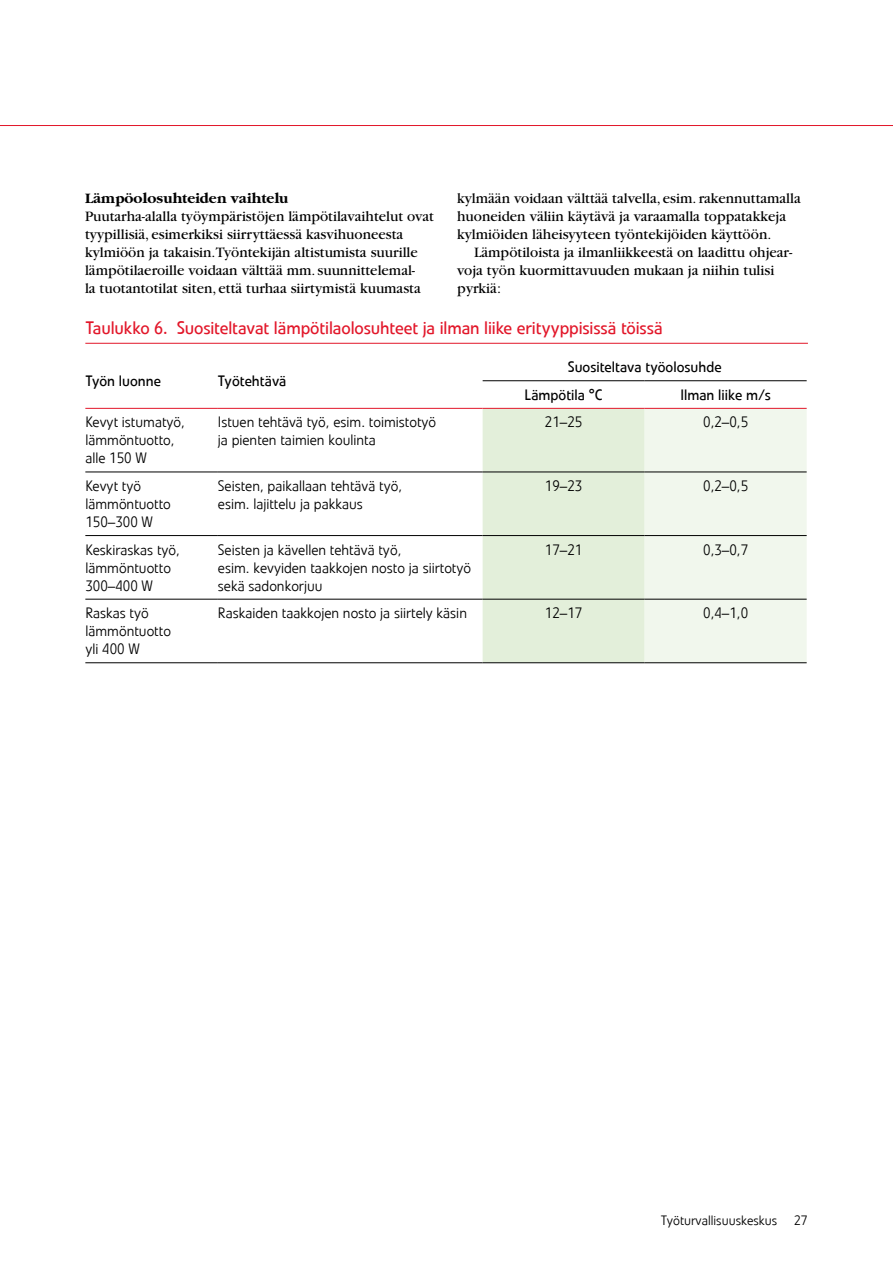
<style>
.page{position:relative;width:893px;height:1263px;background:#fff}
.page>*{position:absolute;margin:0;border:0;box-sizing:border-box;transform-origin:0 0}
.t1{font:18px "Veto Com";letter-spacing:-.005em;color:#e21629}
.t2{font:15px/18px "Garamond";color:#000}
.t3{font:300 15px/18px "Veto Com";color:#000}
.t4{font:15px/27.6px "Veto Com";color:#000}
.t5{font:700 15px "Garamond";color:#000}
.t6{font:300 13.5px "Veto Com";color:#000}
</style>
<div class="page">
<hr style="left:0;top:125px;width:893px;height:1px;background:#e21629">
<hr style="left:85px;top:343px;width:723px;height:1px;background:#e21629">
<svg style="left:483px;top:409px;width:324px;height:253px;background:#e9f2e2"></svg>
<hr style="left:85px;top:472px;width:133px;height:1px;background:#000">
<hr style="left:218px;top:472px;width:265px;height:1px;background:#000">
<hr style="left:483px;top:472px;width:162px;height:1px;background:#000">
<hr style="left:645px;top:472px;width:162px;height:1px;background:#000">
<hr style="left:85px;top:535px;width:133px;height:1px;background:#000">
<hr style="left:218px;top:535px;width:265px;height:1px;background:#000">
<hr style="left:483px;top:535px;width:162px;height:1px;background:#000">
<hr style="left:645px;top:535px;width:162px;height:1px;background:#000">
<hr style="left:85px;top:599px;width:133px;height:1px;background:#000">
<hr style="left:218px;top:599px;width:265px;height:1px;background:#000">
<hr style="left:483px;top:599px;width:162px;height:1px;background:#000">
<hr style="left:645px;top:599px;width:162px;height:1px;background:#000">
<hr style="left:85px;top:662px;width:133px;height:1px;background:#000">
<hr style="left:218px;top:662px;width:265px;height:1px;background:#000">
<hr style="left:483px;top:662px;width:162px;height:1px;background:#000">
<hr style="left:645px;top:662px;width:162px;height:1px;background:#000">
<hr style="left:85px;top:408px;width:133px;height:1px;background:#e21629">
<hr style="left:218px;top:408px;width:265px;height:1px;background:#e21629">
<hr style="left:483px;top:408px;width:162px;height:1px;background:#e21629">
<hr style="left:645px;top:408px;width:162px;height:1px;background:#e21629">
<hr style="left:483px;top:380px;width:162px;height:1px;background:#000">
<hr style="left:645px;top:380px;width:162px;height:1px;background:#000">
<p class="t5" style="left:85px;top:190px;width:205px">Lämpöolosuhteiden vaihtelu</p>
<p class="t2" style="left:85px;top:207px;width:350px">Puutarha-alalla työympäristöjen lämpötilavaihtelut ovat tyypillisiä, esimerkiksi siirryttäessä kasvihuoneesta kylmiöön ja takaisin.Työntekijän altistumista suurille lämpötilaeroille voidaan välttää mm. suunnittelemal-<br>la tuotantotilat siten, että turhaa siirtymistä kuumasta</p>
<p class="t2" style="left:457px;top:189px;width:345px">kylmään voidaan välttää talvella, esim. rakennuttamalla huoneiden väliin käytävä ja varaamalla toppatakkeja kylmiöiden läheisyyteen työntekijöiden käyttöön.</p>
<p class="t2" style="left:457px;top:243px;width:337px;text-indent:17px">Lämpötiloista ja ilmanliikkeestä on laadittu ohjear&shy;voja työn kuormittavuuden mukaan ja niihin tulisi pyrkiä:</p>
<p class="t1" style="left:85px;top:317px;width:579px">Taulukko 6. Suositeltavat lämpötilaolosuhteet ja ilman liike erityyppisissä töissä</p>
<p class="t4" style="left:85px;top:367px;width:77px">Työn luonne</p>
<p class="t4" style="left:218px;top:367px;width:70px">Työtehtävä</p>
<p class="t4" style="left:525px;top:353px;width:198px;text-indent:43px">Suositeltava työolosuhde<br>Lämpötila °C</p>
<p class="t4" style="left:680px;top:381px;width:92px">Ilman liike m/s</p>
<p class="t3" style="left:85px;top:413px;width:101px">Kevyt istumatyö, lämmöntuotto, alle 150 W</p>
<p class="t3" style="left:218px;top:413px;width:220px">Istuen tehtävä työ, esim. toimistotyö ja pienten taimien koulinta</p>
<p class="t3" style="left:545px;top:413px;width:39px">21–25</p>
<p class="t3" style="left:703px;top:413px;width:46px">0,2–0,5</p>
<p class="t3" style="left:85px;top:477px;width:87px">Kevyt työ lämmöntuotto<br>150–300 W</p>
<p class="t3" style="left:218px;top:477px;width:186px">Seisten, paikallaan tehtävä työ, esim. lajittelu ja pakkaus</p>
<p class="t3" style="left:545px;top:477px;width:39px">19–23</p>
<p class="t3" style="left:703px;top:477px;width:46px">0,2–0,5</p>
<p class="t3" style="left:85px;top:540px;width:96px">Keskiraskas työ, lämmöntuotto<br>300–400 W</p>
<p class="t3" style="left:218px;top:540px;width:255px">Seisten ja kävellen tehtävä työ,<br>esim. kevyiden taakkojen nosto ja siirtotyö sekä sadonkorjuu</p>
<p class="t3" style="left:545px;top:540px;width:39px">17–21</p>
<p class="t3" style="left:703px;top:540px;width:46px">0,3–0,7</p>
<p class="t3" style="left:85px;top:604px;width:87px">Raskas työ lämmöntuotto yli 400 W</p>
<p class="t3" style="left:218px;top:604px;width:251px">Raskaiden taakkojen nosto ja siirtely käsin</p>
<p class="t3" style="left:545px;top:604px;width:39px">12–17</p>
<p class="t3" style="left:703px;top:604px;width:46px">0,4–1,0</p>
<p class="t6" style="left:661px;top:1213px;width:118px">Työturvallisuuskeskus</p>
<p class="t6" style="left:794px;top:1213px;width:15px">27</p>
</div>
